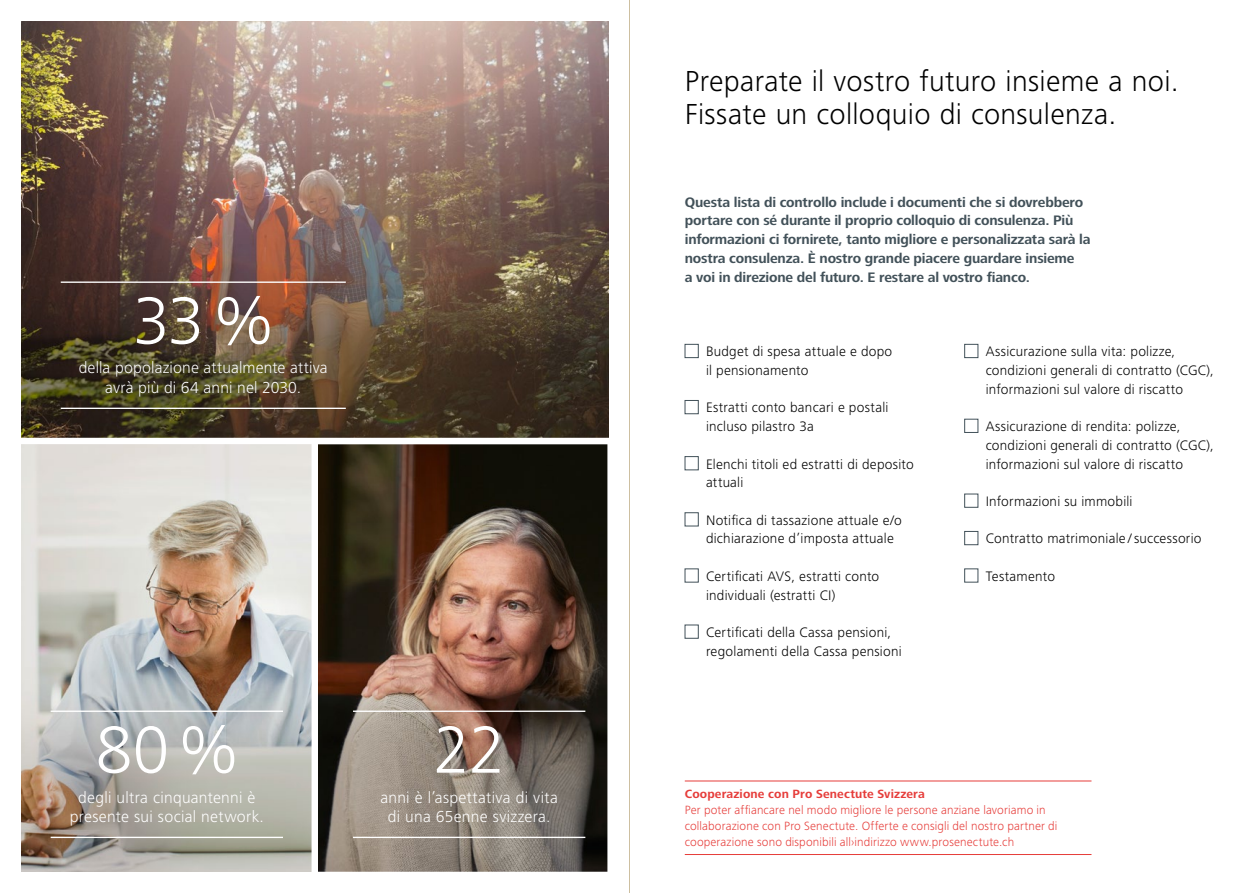
<style>
.page{position:relative;width:1259px;height:893px;background:#fff}
.page>*{position:absolute;margin:0;border:0;box-sizing:border-box;transform-origin:0 0}
.t1{font:300 69px "Frutiger Next LT";color:#fff}
.t2{font:300 30px/33px "Frutiger Next LT";letter-spacing:.01em;color:#000}
.t3{font:300 16.5px/19.5px "Frutiger Next LT";letter-spacing:.015em;color:#fff;text-align:center}
.t4{font:300 14.25px/18.8px "Frutiger Next LT";letter-spacing:.015em;color:#000}
.t5{font:700 14.25px/18.8px "Frutiger Next LT";letter-spacing:-.01em;color:#425159}
.t6{font:300 12.3px/15.8px "Frutiger Next LT";letter-spacing:.01em;color:#e63d3a}
.t7{font:700 12.3px "Frutiger Next LT";letter-spacing:.015em;color:#e63d3a}
</style>
<div class="page">
<img style="left:21px;top:444px;width:290px;height:428px">
<img style="left:21px;top:21px;width:587px;height:417px">
<img style="left:318px;top:444px;width:289px;height:428px">
<hr style="left:685px;top:781px;width:406px;height:1px;background:#e63d3a">
<hr style="left:685px;top:854px;width:406px;height:1px;background:#e63d3a">
<hr style="left:51px;top:711px;width:232px;height:1px;background:#fff">
<hr style="left:51px;top:837px;width:232px;height:1px;background:#fff">
<hr style="left:61px;top:281px;width:285px;height:2px;background:#fff">
<hr style="left:61px;top:408px;width:285px;height:1px;background:#fff">
<hr style="left:353px;top:711px;width:232px;height:1px;background:#fff">
<hr style="left:353px;top:837px;width:232px;height:1px;background:#fff">
<div style="left:685px;top:344px;width:13px;height:14px;background:#fff;border:1px solid #425159"></div>
<div style="left:685px;top:400px;width:13px;height:14px;background:#fff;border:1px solid #425159"></div>
<div style="left:685px;top:456px;width:13px;height:14px;background:#fff;border:1px solid #425159"></div>
<div style="left:685px;top:512px;width:13px;height:14px;background:#fff;border:1px solid #425159"></div>
<div style="left:964px;top:344px;width:14px;height:14px;background:#fff;border:1px solid #425159"></div>
<div style="left:964px;top:419px;width:14px;height:14px;background:#fff;border:1px solid #425159"></div>
<div style="left:964px;top:494px;width:14px;height:13px;background:#fff;border:1px solid #425159"></div>
<div style="left:964px;top:531px;width:14px;height:14px;background:#fff;border:1px solid #425159"></div>
<div style="left:964px;top:569px;width:14px;height:13px;background:#fff;border:1px solid #425159"></div>
<hr style="left:629px;top:0;width:1px;height:893px;background:#cdbfa0">
<h1 class="t1" style="left:133px;top:283px;width:141px">33%</h1>
<p class="t3" style="left:79px;top:358px;width:250px">della popolazione attualmente attiva avrà più di 64 anni nel 2030.</p>
<h1 class="t1" style="left:96px;top:712px;width:144px">80%</h1>
<p class="t3" style="left:70px;top:787px;width:196px">degli ultra cinquantenni è presente sui social network.</p>
<h1 class="t1" style="left:433px;top:712px;width:74px">22</h1>
<p class="t3" style="left:380px;top:787px;width:179px">anni è l’aspettativa di vita di una 65enne svizzera.</p>
<h2 class="t2" style="left:685px;top:65px;width:495px">Preparate il vostro futuro insieme a noi.<br>Fissate un colloquio di consulenza.</h2>
<p class="t5" style="left:685px;top:193px;width:407px">Questa lista di controllo include i documenti che si dovrebbero portare con sé durante il proprio colloquio di consulenza. Più informazioni ci fornirete, tanto migliore e personalizzata sarà la nostra consulenza. È nostro grande piacere guardare insieme<br>a voi in direzione del futuro. E restare al vostro fianco.</p>
<p class="t4" style="left:706px;top:342px;width:188px">Budget di spesa attuale e dopo il pensionamento</p>
<p class="t4" style="left:706px;top:398px;width:184px">Estratti conto bancari e postali incluso pilastro 3a</p>
<p class="t4" style="left:706px;top:455px;width:209px">Elenchi titoli ed estratti di deposito attuali</p>
<p class="t4" style="left:706px;top:511px;width:197px">Notifica di tassazione attuale e/o dichiarazione d’imposta attuale</p>
<p class="t4" style="left:706px;top:567px;width:175px">Certificati AVS, estratti conto individuali (estratti CI)</p>
<p class="t4" style="left:706px;top:623px;width:197px">Certificati della Cassa pensioni, regolamenti della Cassa pensioni</p>
<p class="t4" style="left:985px;top:342px;width:230px">Assicurazione sulla vita: polizze, condizioni generali di contratto (CGC), informazioni sul valore di riscatto</p>
<p class="t4" style="left:985px;top:417px;width:230px">Assicurazione di rendita: polizze, condizioni generali di contratto (CGC), informazioni sul valore di riscatto</p>
<p class="t4" style="left:985px;top:492px;width:148px">Informazioni su immobili</p>
<p class="t4" style="left:985px;top:529px;width:217px">Contratto matrimoniale /successorio</p>
<p class="t4" style="left:985px;top:567px;width:71px">Testamento</p>
<p class="t7" style="left:685px;top:787px;width:241px">Cooperazione con Pro Senectute Svizzera</p>
<p class="t6" style="left:685px;top:802px;width:374px">Per poter affiancare nel modo migliore le persone anziane lavoriamo in collaborazione con Pro Senectute. Offerte e consigli del nostro partner di cooperazione sono disponibili all›indirizzo www.prosenectute.ch</p>
</div>
